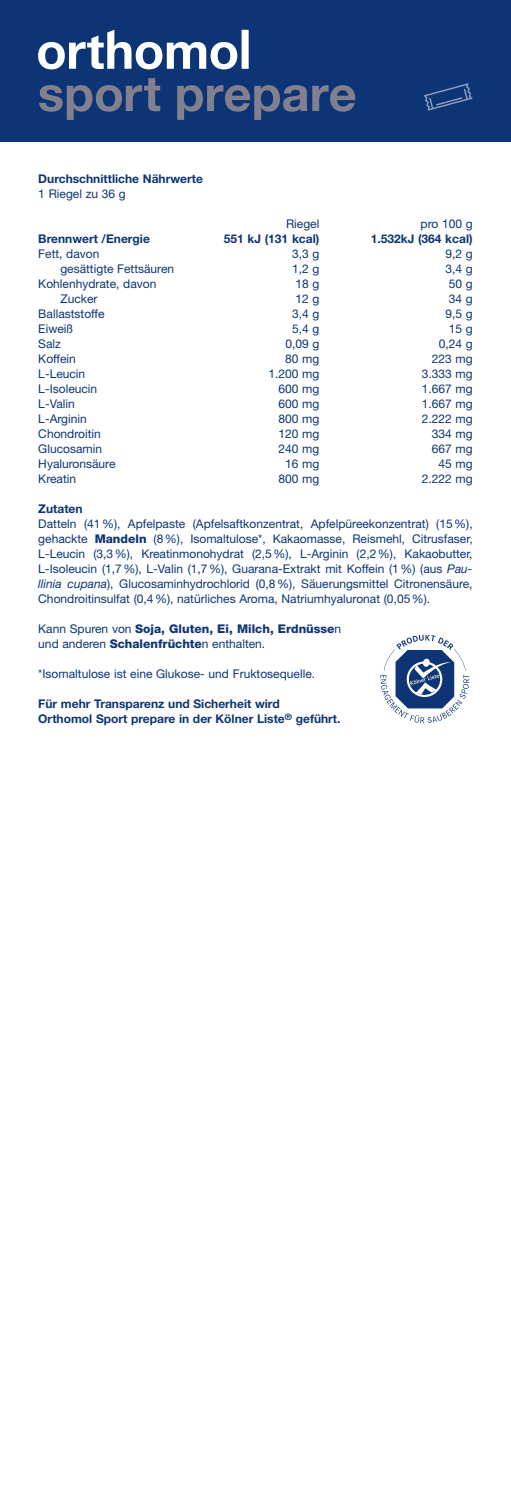
<style>
.page{position:relative;width:511px;height:1489px;background:#fff}
.page>*{position:absolute;margin:0;border:0;box-sizing:border-box;transform-origin:0 0}
.t1{font:12px/15px "Helvetica Neue LT Pro";color:#0d3474;text-align:justify}
.t2{font:700 12px/15px "Helvetica Neue LT Pro";color:#0d3474}
.t3{font:800 12px/15px "Helvetica Neue LT Pro";color:#0d3474}
.s1{font-weight:800}
.s2{font-style:italic}
.s3{font-weight:400}
</style>
<div class="page">
<div style="left:0;top:0;width:510px;height:142px;background:#0d3474"></div>
<svg style="left:380px;top:634px;width:90px;height:90px"></svg>
<svg style="left:38px;top:30px;width:199px;height:39px"></svg>
<div style="left:241px;top:30px;width:7px;height:39px;background:#fff"></div>
<svg style="left:39px;top:78px;width:121px;height:42px"></svg>
<svg style="left:177px;top:85px;width:178px;height:35px"></svg>
<svg style="left:424px;top:83px;width:48px;height:28px"></svg>
<p class="t2" style="left:38px;top:171px;width:166px">Durchschnittliche Nährwerte</p>
<p class="t1" style="left:38px;top:186px;width:89px">1 Riegel zu 36 g</p>
<p class="t1" style="left:286px;top:216px;width:35px">Riegel</p>
<p class="t1" style="left:420px;top:216px;width:54px">pro 100 g</p>
<p class="t2" style="left:38px;top:231px;width:113px">Brennwert /Energie</p>
<p class="t2" style="left:223px;top:231px;width:97px">551 kJ (131 kcal)</p>
<p class="t2" style="left:370px;top:231px;width:103px">1.532kJ (364 kcal)</p>
<p class="t1" style="left:38px;top:246px;width:63px">Fett, davon</p>
<p class="t1" style="left:292px;top:246px;width:29px">3,3 g</p>
<p class="t1" style="left:445px;top:246px;width:29px">9,2 g</p>
<p class="t1" style="left:60px;top:261px;width:115px">gesättigte Fettsäuren</p>
<p class="t1" style="left:292px;top:261px;width:29px">1,2 g</p>
<p class="t1" style="left:445px;top:261px;width:29px">3,4 g</p>
<p class="t1" style="left:38px;top:276px;width:119px">Kohlenhydrate, davon</p>
<p class="t1" style="left:295px;top:276px;width:25px">18 g</p>
<p class="t1" style="left:448px;top:276px;width:25px">50 g</p>
<p class="t1" style="left:60px;top:291px;width:39px">Zucker</p>
<p class="t1" style="left:295px;top:291px;width:25px">12 g</p>
<p class="t1" style="left:448px;top:291px;width:25px">34 g</p>
<p class="t1" style="left:38px;top:306px;width:68px">Ballaststoffe</p>
<p class="t1" style="left:292px;top:306px;width:29px">3,4 g</p>
<p class="t1" style="left:445px;top:306px;width:29px">9,5 g</p>
<p class="t1" style="left:38px;top:321px;width:36px">Eiweiß</p>
<p class="t1" style="left:292px;top:321px;width:29px">5,4 g</p>
<p class="t1" style="left:448px;top:321px;width:25px">15 g</p>
<p class="t1" style="left:38px;top:336px;width:24px">Salz</p>
<p class="t1" style="left:285px;top:336px;width:35px">0,09 g</p>
<p class="t1" style="left:438px;top:336px;width:35px">0,24 g</p>
<p class="t1" style="left:38px;top:351px;width:39px">Koffein</p>
<p class="t1" style="left:285px;top:351px;width:36px">80 mg</p>
<p class="t1" style="left:431px;top:351px;width:42px">223 mg</p>
<p class="t1" style="left:38px;top:366px;width:48px">L-Leucin</p>
<p class="t1" style="left:268px;top:366px;width:52px">1.200 mg</p>
<p class="t1" style="left:421px;top:366px;width:52px">3.333 mg</p>
<p class="t1" style="left:38px;top:381px;width:60px">L-Isoleucin</p>
<p class="t1" style="left:278px;top:381px;width:42px">600 mg</p>
<p class="t1" style="left:421px;top:381px;width:52px">1.667 mg</p>
<p class="t1" style="left:38px;top:396px;width:38px">L-Valin</p>
<p class="t1" style="left:278px;top:396px;width:42px">600 mg</p>
<p class="t1" style="left:421px;top:396px;width:52px">1.667 mg</p>
<p class="t1" style="left:38px;top:411px;width:50px">L-Arginin</p>
<p class="t1" style="left:278px;top:411px;width:42px">800 mg</p>
<p class="t1" style="left:421px;top:411px;width:52px">2.222 mg</p>
<p class="t1" style="left:38px;top:426px;width:64px">Chondroitin</p>
<p class="t1" style="left:278px;top:426px;width:42px">120 mg</p>
<p class="t1" style="left:431px;top:426px;width:42px">334 mg</p>
<p class="t1" style="left:38px;top:441px;width:65px">Glucosamin</p>
<p class="t1" style="left:278px;top:441px;width:42px">240 mg</p>
<p class="t1" style="left:431px;top:441px;width:42px">667 mg</p>
<p class="t1" style="left:38px;top:456px;width:79px">Hyaluronsäure</p>
<p class="t1" style="left:285px;top:456px;width:36px">16 mg</p>
<p class="t1" style="left:438px;top:456px;width:36px">45 mg</p>
<p class="t1" style="left:38px;top:471px;width:39px">Kreatin</p>
<p class="t1" style="left:278px;top:471px;width:42px">800 mg</p>
<p class="t1" style="left:421px;top:471px;width:52px">2.222 mg</p>
<p class="t2" style="left:38px;top:501px;width:46px">Zutaten</p>
<p class="t1" style="left:38px;top:516px;width:435px">Datteln (41%), Apfelpaste (Apfelsaftkonzentrat, Apfelpüreekonzentrat) (15%), gehackte <span class="s1">Mandeln</span> (8%), Isomaltulose*, Kakaomasse, Reismehl, Citrusfaser, L-Leucin (3,3%), Kreatinmonohydrat (2,5%), L-Arginin (2,2%), Kakaobutter, L-Isoleucin (1,7%), L-Valin (1,7%), Guarana-Extrakt mit Koffein (1%) (aus <span class="s2">Pau&shy;llinia cupana</span>), Glucosaminhydrochlorid (0,8%), Säuerungsmittel Citronensäure, Chondroitinsulfat (0,4%), natürliches Aroma, Natriumhyaluronat (0,05%).</p>
<p class="t3" style="left:38px;top:621px;width:304px"><span class="s3">Kann Spuren von</span> Soja, Gluten, Ei, Milch, Erdnüsse<span class="s3">n und anderen</span> Schalenfrüchte<span class="s3">n enthalten.</span></p>
<p class="t1" style="left:38px;top:666px;width:278px">*Isomaltulose ist eine Glukose- und Fruktosequelle.</p>
<p class="t2" style="left:38px;top:696px;width:303px">Für mehr Transparenz und Sicherheit wird<br>Orthomol Sport prepare in der Kölner Liste<sup>®</sup> geführt.</p>
</div>
